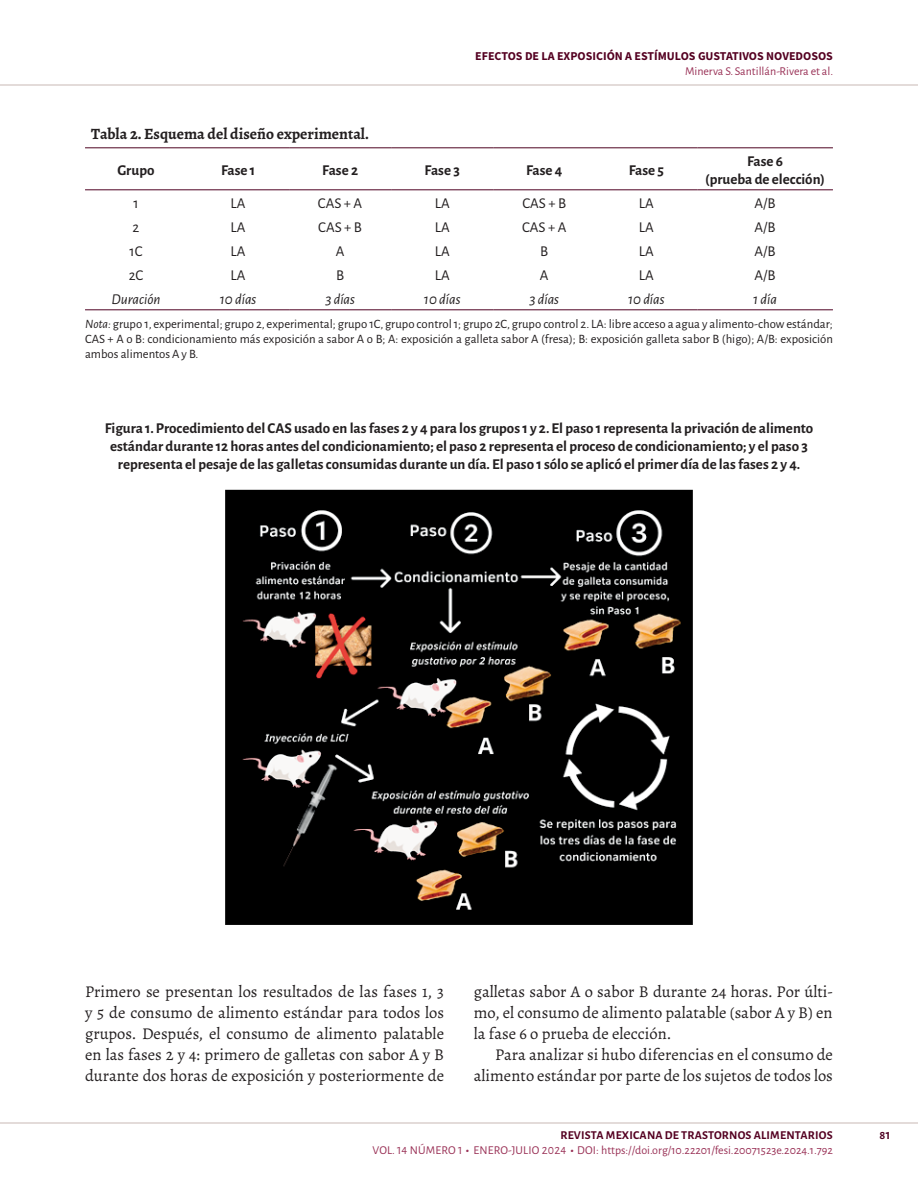
<style>
.page{position:relative;width:918px;height:1188px;background:#fff}
.page>*{position:absolute;margin:0;border:0;box-sizing:border-box;transform-origin:0 0}
.t1{font:16.5px/21px "Alegreya";color:#231f20;text-align:justify}
.t2{font:700 15.75px "Alegreya";color:#231f20}
.t3{font:700 15px/18px "Alegreya Sans";color:#231f20;text-align:center}
.t4{font:15px "Alegreya Sans";letter-spacing:.01em;color:#231f20}
.t5{font:italic 15px "Alegreya Sans";color:#231f20}
.t6{font:12.75px/15.3px "Alegreya Sans";color:#231f20;text-align:justify}
.t7{font:12px "Alegreya Sans";color:#9a3257}
.t8{font:700 12px "Source Sans Pro";color:#540021}
.t9{font:700 12px "Alegreya Sans";letter-spacing:.015em;color:#540021}
.t10{font:700 12px "Alegreya Sans";color:#4f0022}
.s1{font-style:italic}
.s2{font-weight:900}
</style>
<div class="page">
<hr style="left:0;top:1122px;width:918px;height:1px;background:#e3dbd9">
<hr style="left:0;top:85px;width:918px;height:1px;background:#e3dbd9">
<hr style="left:85px;top:190px;width:204px;height:1px;background:#4f0022">
<hr style="left:289px;top:190px;width:102px;height:1px;background:#4f0022">
<hr style="left:391px;top:190px;width:102px;height:1px;background:#4f0022">
<hr style="left:493px;top:190px;width:204px;height:1px;background:#4f0022">
<hr style="left:697px;top:190px;width:136px;height:1px;background:#4f0022">
<hr style="left:85px;top:148px;width:204px;height:1px;background:#4e0421">
<hr style="left:289px;top:148px;width:102px;height:1px;background:#4e0421">
<hr style="left:391px;top:148px;width:102px;height:1px;background:#4e0421">
<hr style="left:493px;top:148px;width:204px;height:1px;background:#4e0421">
<hr style="left:697px;top:148px;width:136px;height:1px;background:#4e0421">
<hr style="left:85px;top:310px;width:204px;height:1px;background:#4f0022">
<hr style="left:289px;top:310px;width:102px;height:1px;background:#4f0022">
<hr style="left:391px;top:310px;width:102px;height:1px;background:#4f0022">
<hr style="left:493px;top:310px;width:204px;height:1px;background:#4f0022">
<hr style="left:697px;top:310px;width:136px;height:1px;background:#4f0022">
<img style="left:225px;top:490px;width:468px;height:435px">
<p class="t8" style="left:475px;top:49px;width:359px">EFECTOS DE LA EXPOSICIÓN A ESTÍMULOS GUSTATIVOS NOVEDOSOS</p>
<p class="t7" style="left:685px;top:66px;width:150px">Minerva S. Santillán-Rivera et al.</p>
<p class="t2" style="left:91px;top:127px;width:279px">Tabla 2. Esquema del diseño experimental.</p>
<p class="t3" style="left:118px;top:162px;width:38px">Grupo</p>
<p class="t3" style="left:221px;top:162px;width:36px">Fase 1</p>
<p class="t3" style="left:322px;top:162px;width:37px">Fase 2</p>
<p class="t3" style="left:425px;top:162px;width:37px">Fase 3</p>
<p class="t3" style="left:526px;top:162px;width:38px">Fase 4</p>
<p class="t3" style="left:629px;top:162px;width:37px">Fase 5</p>
<p class="t3" style="left:705px;top:153px;width:121px">Fase 6<br>(prueba de elección)</p>
<p class="t4" style="left:133px;top:197px;width:7px">1</p>
<p class="t4" style="left:231px;top:197px;width:17px">LA</p>
<p class="t4" style="left:318px;top:197px;width:46px">CAS + A</p>
<p class="t4" style="left:435px;top:197px;width:17px">LA</p>
<p class="t4" style="left:522px;top:197px;width:45px">CAS + B</p>
<p class="t4" style="left:639px;top:197px;width:17px">LA</p>
<p class="t4" style="left:755px;top:197px;width:23px">A/B</p>
<p class="t4" style="left:133px;top:221px;width:8px">2</p>
<p class="t4" style="left:231px;top:221px;width:17px">LA</p>
<p class="t4" style="left:318px;top:221px;width:45px">CAS + B</p>
<p class="t4" style="left:435px;top:221px;width:17px">LA</p>
<p class="t4" style="left:522px;top:221px;width:46px">CAS + A</p>
<p class="t4" style="left:639px;top:221px;width:17px">LA</p>
<p class="t4" style="left:755px;top:221px;width:23px">A/B</p>
<p class="t4" style="left:130px;top:245px;width:14px">1C</p>
<p class="t4" style="left:231px;top:245px;width:17px">LA</p>
<p class="t4" style="left:336px;top:245px;width:10px">A</p>
<p class="t4" style="left:435px;top:245px;width:17px">LA</p>
<p class="t4" style="left:540px;top:245px;width:10px">B</p>
<p class="t4" style="left:639px;top:245px;width:17px">LA</p>
<p class="t4" style="left:755px;top:245px;width:23px">A/B</p>
<p class="t4" style="left:129px;top:269px;width:16px">2C</p>
<p class="t4" style="left:231px;top:269px;width:17px">LA</p>
<p class="t4" style="left:336px;top:269px;width:10px">B</p>
<p class="t4" style="left:435px;top:269px;width:17px">LA</p>
<p class="t4" style="left:540px;top:269px;width:10px">A</p>
<p class="t4" style="left:639px;top:269px;width:17px">LA</p>
<p class="t4" style="left:755px;top:269px;width:23px">A/B</p>
<p class="t5" style="left:111px;top:290px;width:51px">Duración</p>
<p class="t5" style="left:220px;top:290px;width:38px">10 días</p>
<p class="t5" style="left:325px;top:290px;width:31px">3 días</p>
<p class="t5" style="left:424px;top:290px;width:38px">10 días</p>
<p class="t5" style="left:529px;top:290px;width:31px">3 días</p>
<p class="t5" style="left:628px;top:290px;width:38px">10 días</p>
<p class="t5" style="left:753px;top:290px;width:25px">1 día</p>
<p class="t6" style="left:85px;top:317px;width:749px"><span class="s1">Nota:</span> grupo 1, experimental; grupo 2, experimental; grupo 1C, grupo control 1; grupo 2C, grupo control 2. LA: libre acceso a agua y alimento-chow estándar; CAS + A o B: condicionamiento más exposición a sabor A o B; A: exposición a galleta sabor A (fresa); B: exposición galleta sabor B (higo); A/B: exposición ambos alimentos A y B.</p>
<p class="t3" style="left:105px;top:420px;width:710px">Figura 1. Procedimiento del CAS usado en las fases 2 y 4 para los grupos 1 y 2. El paso 1 representa la privación de alimento estándar durante 12 horas antes del condicionamiento; el paso 2 representa el proceso de condicionamiento; y el paso 3 representa el pesaje de las galletas consumidas durante un día. El paso 1 sólo se aplicó el primer día de las fases 2 y 4.</p>
<p class="t1" style="left:85px;top:982px;width:361px">Primero se presentan los resultados de las fases 1, 3 y 5 de consumo de alimento estándar para todos los grupos. Después, el consumo de alimento palatable en las fases 2 y 4: primero de galletas con sabor A y B durante dos horas de exposición y posteriormente de</p>
<p class="t1" style="left:474px;top:982px;width:361px">galletas sabor A o sabor B durante 24 horas. Por últi&shy;mo, el consumo de alimento palatable (sabor A y B) en la fase 6 o prueba de elección.</p>
<p class="t1" style="left:474px;top:1045px;width:361px;text-align:right">Para analizar si hubo diferencias en el consumo de alimento estándar por parte de los sujetos de todos los</p>
<p class="t9" style="left:560px;top:1131px;width:274px">REVISTA MEXICANA DE TRASTORNOS ALIMENTARIOS</p>
<p class="t10" style="left:880px;top:1131px;width:12px">81</p>
<p class="t7" style="left:373px;top:1145px;width:462px">VOL. 14 NÚMERO 1 <span class="s2">·</span> ENERO-JULIO 2024 <span class="s2">·</span> DOI: https://doi.org/10.22201/fesi.20071523e.2024.1.792</p>
</div>
